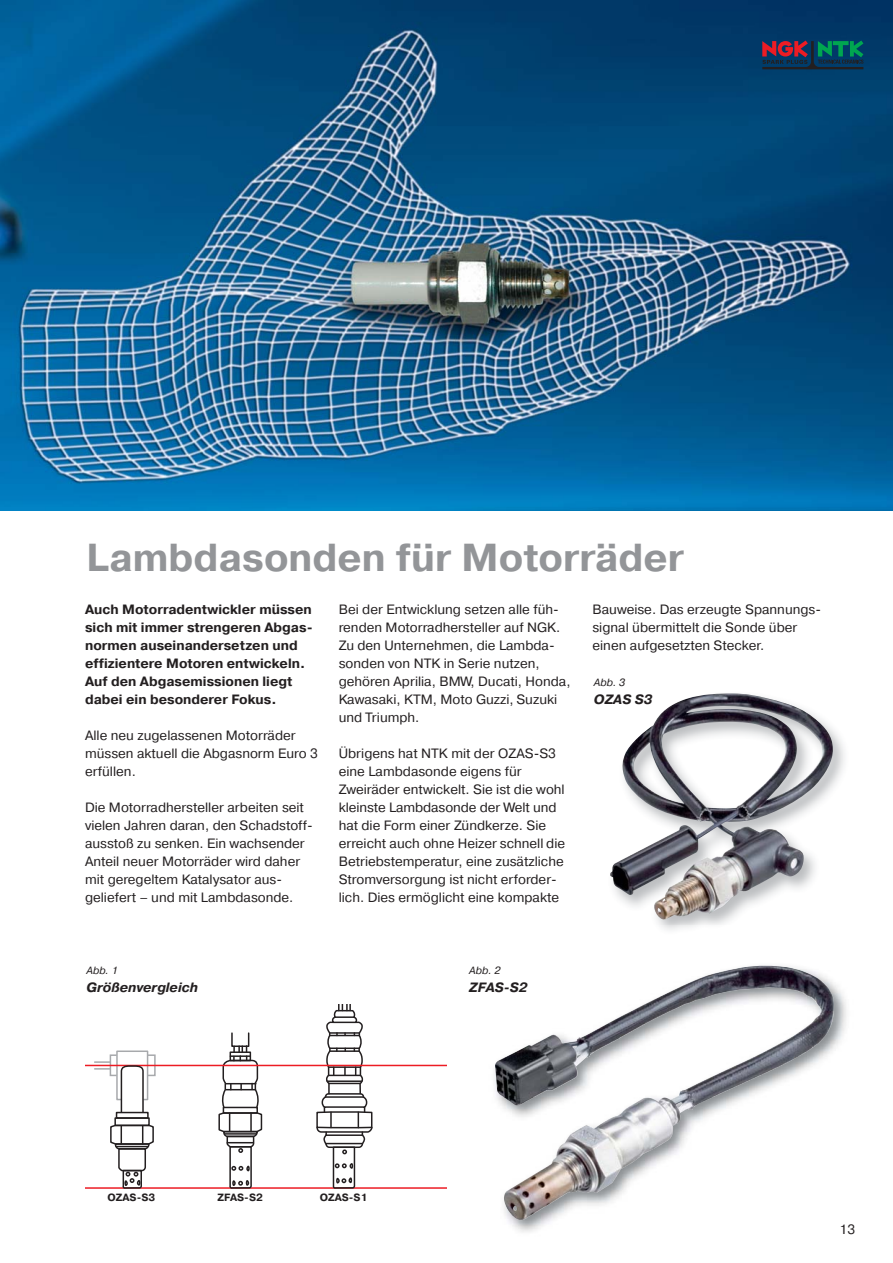
<style>
.page{position:relative;width:893px;height:1263px;background:#fff}
.page>*{position:absolute;margin:0;border:0;box-sizing:border-box;transform-origin:0 0}
.t1{font:39px "Pragmatica Bold A";color:#939598}
.t2{font:13.5px/18px "Pragmatica Book A";color:#231f20}
.t3{font:13.5px/18px "Pragmatica Bold A";color:#231f20}
.t4{font:italic 13.5px "Pragmatica Bold A";color:#231f20}
.t5{font:10.5px "Pragmatica Bold A";color:#231f20}
.t6{font:italic 10.5px "Pragmatica Book A";letter-spacing:-.005em;color:#231f20}
</style>
<div class="page">
<img style="left:0;top:0;width:893px;height:510px">
<img style="left:494px;top:985px;width:353px;height:247px">
<img style="left:495px;top:969px;width:339px;height:251px">
<svg style="left:762px;top:41px;width:101px;height:28px;background:#2a404e"></svg>
<div style="left:146px;top:1054px;width:10px;height:22px;border:2px solid #a7a9ac"></div>
<hr style="left:85px;top:1187px;width:361px;height:2px;background:#ed1c24">
<div style="left:114px;top:1117px;width:36px;height:9px;border:2px solid #231f20"></div>
<svg style="left:109px;top:1123px;width:46px;height:66px"></svg>
<svg style="left:218px;top:1046px;width:45px;height:143px"></svg>
<div style="left:231px;top:1032px;width:18px;height:15px;border:2px solid #231f20"></div>
<svg style="left:316px;top:1004px;width:57px;height:185px"></svg>
<hr style="left:326px;top:1134px;width:36px;height:2px;background:#231f20">
<hr style="left:85px;top:1065px;width:361px;height:1px;background:#ed1c24">
<svg style="left:95px;top:1050px;width:54px;height:64px"></svg>
<img style="left:735px;top:966px;width:60px;height:3px">
<img style="left:610px;top:693px;width:223px;height:227px">
<h1 class="t1" style="left:87px;top:544px;width:599px">Lambdasonden für Motorräder</h1>
<p class="t3" style="left:85px;top:602px;width:229px">Auch Motorradentwickler müssen sich mit immer strengeren Abgas - normen auseinandersetzen und effizientere Motoren entwickeln.<br>Auf den Abgasemissionen liegt dabei ein besonderer Fokus.</p>
<p class="t2" style="left:85px;top:728px;width:234px">Alle neu zugelassenen Motorräder müssen aktuell die Abgasnorm Euro 3 erfüllen.</p>
<p class="t2" style="left:85px;top:800px;width:229px">Die Motorradhersteller arbeiten seit vielen Jahren daran, den Schadstoff - ausstoß zu senken. Ein wachsender Anteil neuer Motorräder wird daher mit geregeltem Katalysator aus - geliefert – und mit Lambdasonde.</p>
<p class="t2" style="left:592px;top:602px;width:230px">Bauweise. Das erzeugte Spannungs - signal übermittelt die Sonde über einen aufgesetzten Stecker.</p>
<p class="t6" style="left:594px;top:679px;width:33px">Abb. 3</p>
<p class="t4" style="left:594px;top:695px;width:60px">OZAS S3</p>
<p class="t2" style="left:339px;top:602px;width:233px">Bei der Entwicklung setzen alle füh&shy;renden Motorradhersteller auf NGK.<br>Zu den Unternehmen, die Lambda - sonden von NTK in Serie nutzen, gehören Aprilia, BMW, Ducati, Honda,<br>Kawasaki, KTM, Moto Guzzi, Suzuki und Triumph.</p>
<p class="t2" style="left:339px;top:746px;width:228px">Übrigens hat NTK mit der OZAS-S3 eine Lambdasonde eigens für<br>Zwei räder entwickelt. Sie ist die wohl kleinste Lambdasonde der Welt und hat die Form einer Zündkerze. Sie erreicht auch ohne Heizer schnell die Betriebs temperatur, eine zusätzliche Strom versorgung ist nicht erforder&shy;lich. Dies ermöglicht eine kompakte</p>
<p class="t6" style="left:87px;top:967px;width:33px">Abb. 1</p>
<p class="t4" style="left:87px;top:983px;width:113px">Größenvergleich</p>
<p class="t6" style="left:469px;top:967px;width:33px">Abb. 2</p>
<p class="t4" style="left:469px;top:983px;width:60px">ZFAS-S2</p>
<p class="t5" style="left:108px;top:1194px;width:49px">OZAS-S3</p>
<p class="t5" style="left:217px;top:1194px;width:47px">ZFAS-S2</p>
<p class="t5" style="left:320px;top:1194px;width:49px">OZAS-S1</p>
<p class="t2" style="left:839px;top:1222px;width:17px">13</p>
</div>
